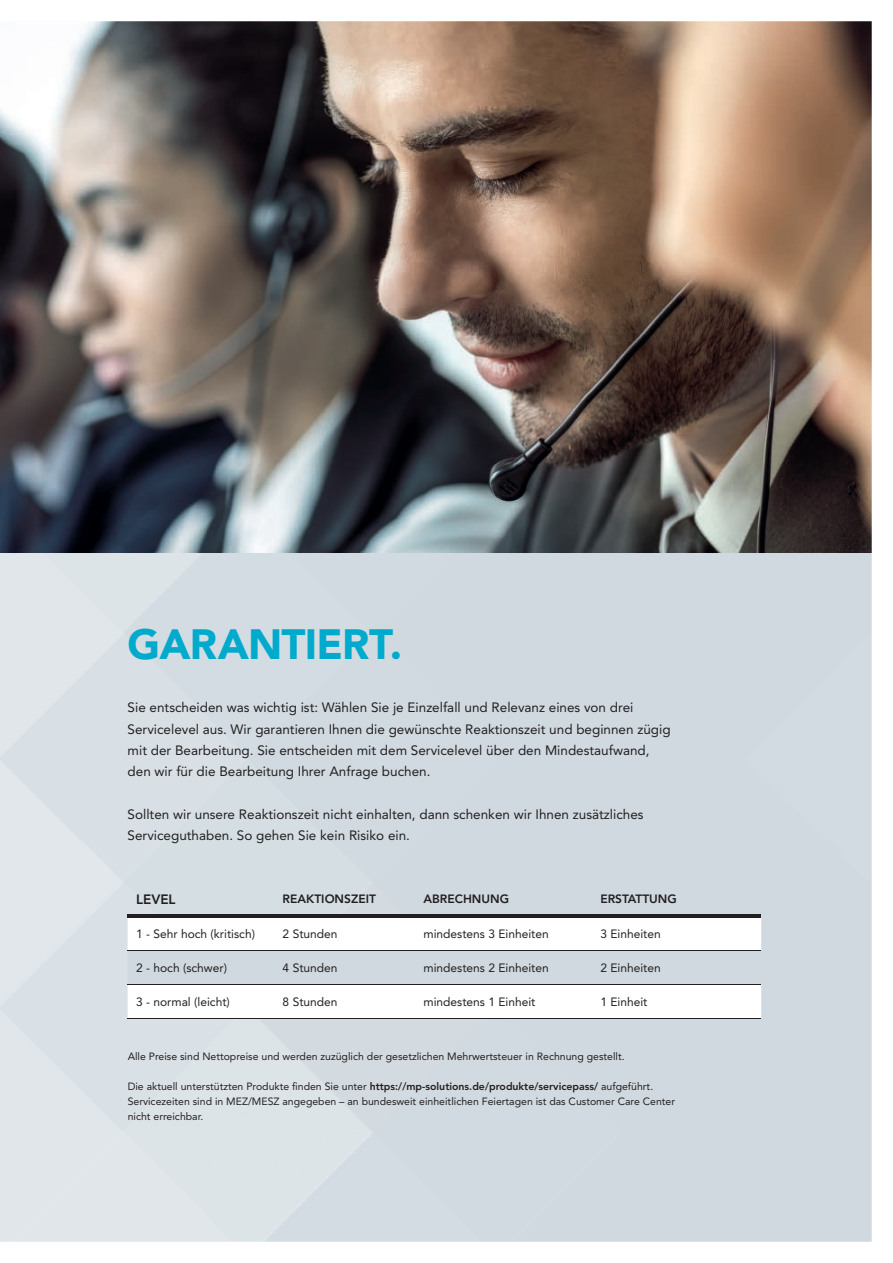
<style>
.page{position:relative;width:893px;height:1263px;background:#fff}
.page>*{position:absolute;margin:0;border:0;box-sizing:border-box;transform-origin:0 0}
.t1{font:900 42px "Avenir LT Std";letter-spacing:-.02em;color:#0ac}
.t2{font:13.5px/21.3px "Avenir LT Std";color:#231f20}
.t3{font:800 13.5px "Avenir LT Std";color:#231f20}
.t4{font:12px "Avenir LT Std";color:#231f20}
.t5{font:800 12px "Avenir LT Std";color:#231f20}
.t6{font:10.5px/15px "Avenir LT Std";color:#231f20}
.s1{font-weight:800}
</style>
<div class="page">
<img style="left:0;top:21px;width:872px;height:1221px">
<h1 class="t1" style="left:128px;top:619px;width:276px">GARANTIERT.</h1>
<p class="t2" style="left:128px;top:697px;width:544px">Sie entscheiden was wichtig ist: Wählen Sie je Einzelfall und Relevanz eines von drei Servicelevel aus. Wir garantieren Ihnen die gewünschte Reaktionszeit und beginnen zügig mit der Bearbeitung. Sie entscheiden mit dem Servicelevel über den Mindestaufwand, den wir für die Bearbeitung Ihrer Anfrage buchen.</p>
<p class="t2" style="left:128px;top:803px;width:517px">Sollten wir unsere Reaktionszeit nicht einhalten, dann schenken wir Ihnen zusätzliches<br>Serviceguthaben. So gehen Sie kein Risiko ein.</p>
<p class="t3" style="left:136px;top:891px;width:41px">LEVEL</p>
<p class="t5" style="left:283px;top:892px;width:95px">REAKTIONSZEIT</p>
<p class="t5" style="left:423px;top:892px;width:87px">ABRECHNUNG</p>
<p class="t5" style="left:600px;top:892px;width:78px">ERSTATTUNG</p>
<p class="t4" style="left:136px;top:927px;width:120px">1 - Sehr hoch (kritisch)</p>
<p class="t4" style="left:283px;top:927px;width:56px">2 Stunden</p>
<p class="t4" style="left:423px;top:927px;width:127px">mindestens 3 Einheiten</p>
<p class="t4" style="left:600px;top:927px;width:62px">3 Einheiten</p>
<p class="t4" style="left:136px;top:961px;width:92px">2 - hoch (schwer)</p>
<p class="t4" style="left:283px;top:961px;width:56px">4 Stunden</p>
<p class="t4" style="left:423px;top:961px;width:127px">mindestens 2 Einheiten</p>
<p class="t4" style="left:600px;top:961px;width:62px">2 Einheiten</p>
<p class="t4" style="left:136px;top:995px;width:95px">3 - normal (leicht)</p>
<p class="t4" style="left:283px;top:995px;width:56px">8 Stunden</p>
<p class="t4" style="left:423px;top:995px;width:114px">mindestens 1 Einheit</p>
<p class="t4" style="left:600px;top:995px;width:49px">1 Einheit</p>
<p class="t6" style="left:128px;top:1049px;width:498px">Alle Preise sind Nettopreise und werden zuzüglich der gesetzlichen Mehrwertsteuer in Rechnung gestellt.</p>
<p class="t6" style="left:128px;top:1079px;width:549px">Die aktuell unterstützten Produkte finden Sie unter <span class="s1">https://mp-solutions.de/produkte/servicepass/</span> aufgeführt.<br>Servicezeiten sind in MEZ/MESZ angegeben – an bundesweit einheitlichen Feiertagen ist das Customer Care Center nicht erreichbar.</p>
</div>
